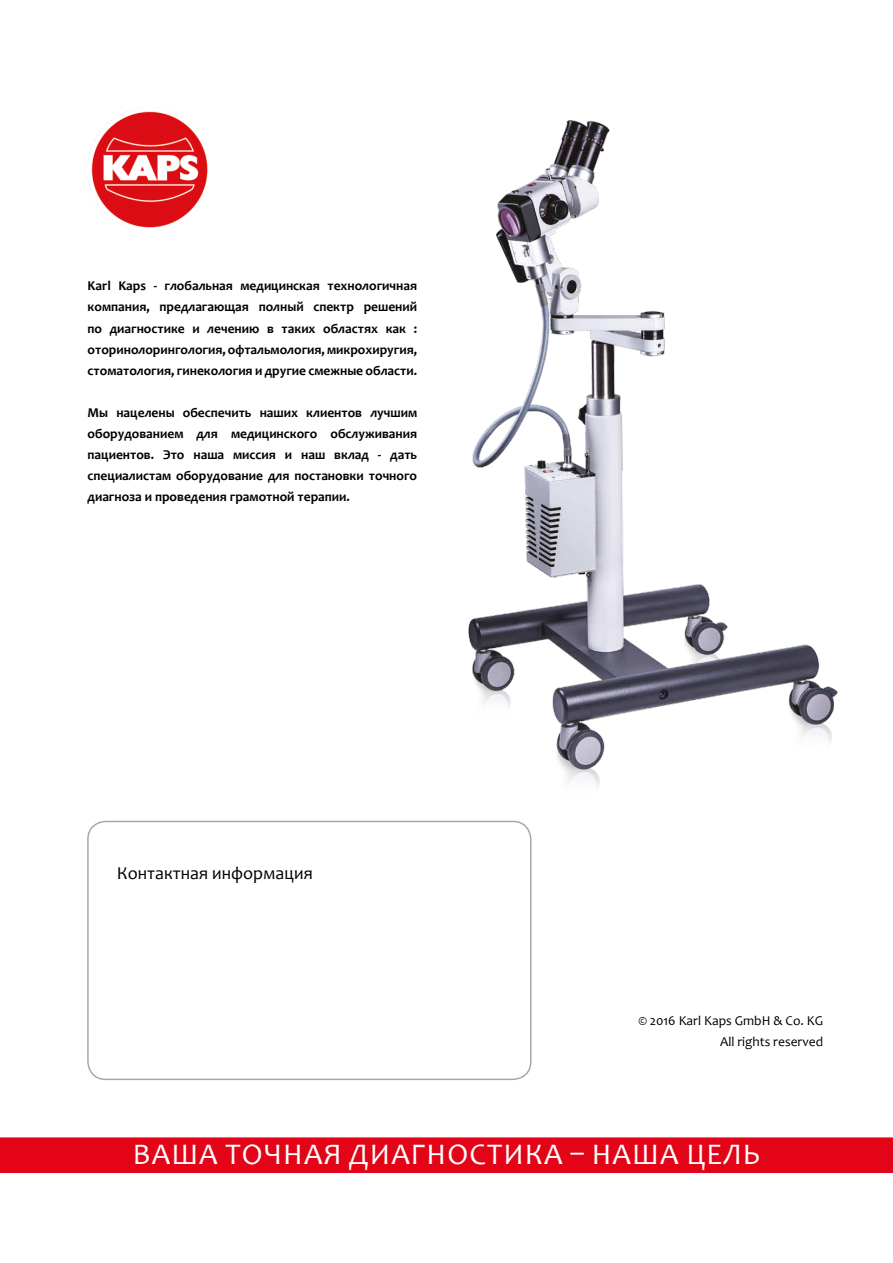
<style>
.page{position:relative;width:893px;height:1263px;background:#fff}
.page>*{position:absolute;margin:0;border:0;box-sizing:border-box;transform-origin:0 0}
.t1{font:30px "Candara";letter-spacing:.04em;color:#fff}
.t2{font:18px "Candara";color:#000}
.t3{font:700 13.5px/21px "Candara";color:#000;text-align:justify}
.t4{font:13.5px/21px "Candara";color:#000;text-align:right}
</style>
<div class="page">
<div style="left:0;top:1137px;width:893px;height:36px;background:#e30517"></div>
<img style="left:87px;top:107px;width:125px;height:125px;border-radius:62px">
<div style="left:87px;top:821px;width:444px;height:259px;border:2px solid #000;border-radius:18px"></div>
<img style="left:406px;top:120px;width:432px;height:701px">
<p class="t3" style="left:88px;top:275px;width:331px">Karl Kaps - глобальная медицинская технологичная компания, предлагающая полный спектр решений по диагностике и лечению в таких областях как : оторинолорингология, офтальмология, микрохиругия, стоматология, гинекология и другие смежные области.</p>
<p class="t3" style="left:88px;top:401px;width:331px">Мы нацелены обеспечить наших клиентов лучшим оборудованием для медицинского обслуживания пациентов. Это наша миссия и наш вклад - дать специалистам оборудование для постановки точного диагноза и проведения грамотной терапии.</p>
<h2 class="t2" style="left:117px;top:861px;width:197px">Контактная информация</h2>
<p class="t4" style="left:638px;top:1010px;width:186px">© 2016 Karl Kaps GmbH &amp; Co. KG<br>All rights reserved</p>
<h1 class="t1" style="left:133px;top:1136px;width:629px">Ваша точная диагностика – наша цель</h1>
</div>
